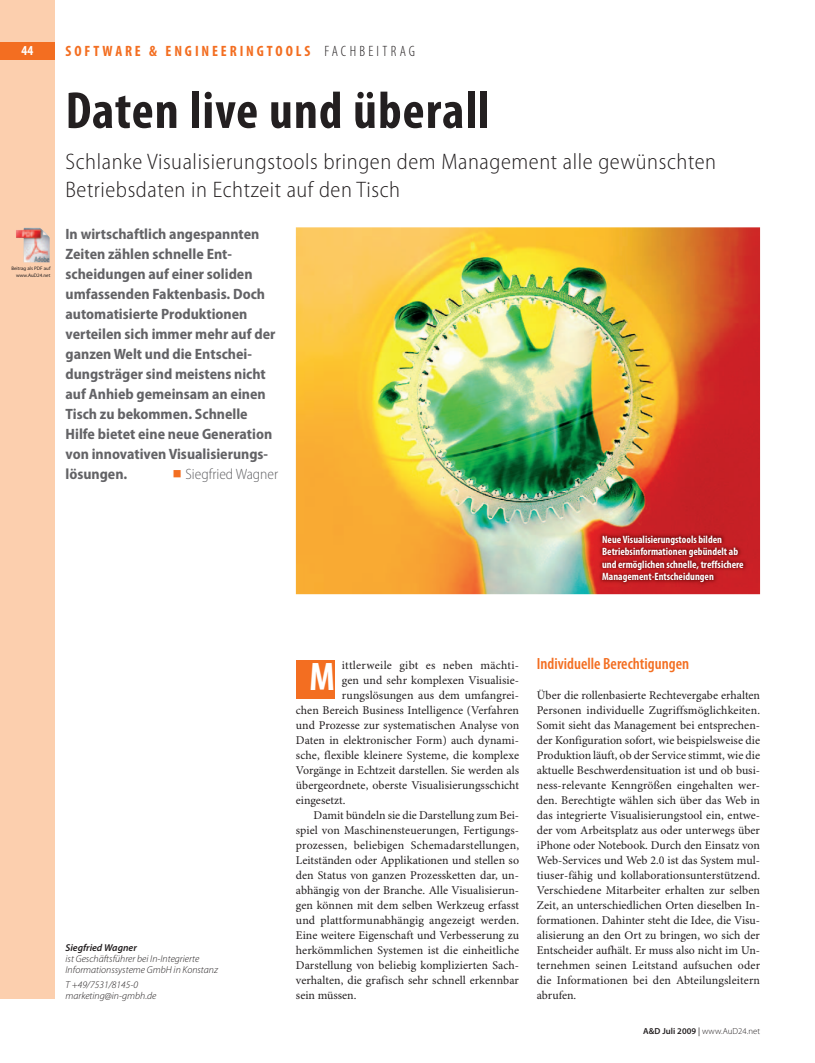
<style>
.page{position:relative;width:815px;height:1063px;background:#fff}
.page>*{position:absolute;margin:0;border:0;box-sizing:border-box;transform-origin:0 0}
.t1{font:700 condensed 52.5px "Myriad Pro";letter-spacing:.02em;color:#231f20}
.t2{font:700 condensed 40px "Myriad Pro";color:#fff}
.t3{font:300 semi-condensed 22.5px/27.5px "Myriad Pro";letter-spacing:.025em;color:#231f20}
.t4{font:600 condensed 16.25px "Myriad Pro";color:#f36e21}
.t5{font:700 semi-condensed 15px/20px "Myriad Pro";color:#636366}
.t6{font:700 condensed 15px "Myriad Pro";letter-spacing:.195em;color:#f36e21}
.t7{font:300 semi-condensed 15px "Myriad Pro";color:#636366}
.t8{font:700 condensed 13.75px "Myriad Pro";color:#fff}
.t9{font:11.88px/15px "Minion Pro";letter-spacing:.005em;color:#231f20;text-align:justify}
.t10{font:700 condensed 10.62px/12.5px "Myriad Pro";color:#fff}
.t11{font:italic 300 10px/11.2px "Myriad Pro";color:#231f20}
.t12{font:italic 600 10px "Myriad Pro";color:#231f20}
.t13{font:300 8.75px "Myriad Pro";letter-spacing:.005em;color:#231f20}
.t14{font:5px/6.9px "Myriad Pro";letter-spacing:.005em;color:#231f20;text-align:right}
.s1{font-weight:300;color:#231f20}
.s2{font-family:"Minion Pro";font-weight:400;font-stretch:normal;font-size:25px;color:#f36e21}
.s3{font-weight:600}
.s4{font-weight:400}
</style>
<div class="page">
<div style="left:0;top:0;width:55px;height:999px;background:#fccfae"></div>
<img style="left:296px;top:227px;width:464px;height:367px">
<div style="left:296px;top:660px;width:39px;height:39px;background:#f36e21"></div>
<img style="left:598px;top:531px;width:150px;height:55px">
<img style="left:16px;top:228px;width:34px;height:34px">
<div style="left:0;top:43px;width:55px;height:17px;background:#f36e21"></div>
<p class="t8" style="left:21px;top:45px;width:13px">44</p>
<p class="t14" style="left:11px;top:266px;width:41px">Beitrag als PDF auf www.AuD24.net</p>
<p class="t6" style="left:66px;top:46px;width:351px">SOFTWARE &amp; ENGINEERINGTOOLS <span class="s1">FACHBEITRAG</span></p>
<h1 class="t1" style="left:66px;top:90px;width:426px">Daten live und überall</h1>
<h3 class="t3" style="left:66px;top:149px;width:652px">Schlanke Visualisierungstools bringen dem Management alle gewünschten<br>Betriebsdaten in Echtzeit auf den Tisch</h3>
<p class="t5" style="left:66px;top:225px;width:211px">In wirtschaftlich angespannten<br>Zeiten zählen schnelle Ent&shy;scheidungen auf einer soliden umfassenden Faktenbasis. Doch automatisierte Produktionen verteilen sich immer mehr auf der ganzen Welt und die Entschei&shy;dungsträger sind meistens nicht auf Anhieb gemeinsam an einen<br>Tisch zu bekommen. Schnelle<br>Hilfe bietet eine neue Generation von innovativen Visualisierungs&shy;lösungen.</p>
<p class="t7" style="left:172px;top:468px;width:107px"><span class="s2">■</span> Siegfried Wagner</p>
<p class="t10" style="left:602px;top:533px;width:143px">Neue Visualisierungstools bilden Betriebsinformationen gebündelt ab und ermöglichen schnelle, treffsichere Management-Entscheidungen</p>
<p class="t12" style="left:66px;top:943px;width:73px">Siegfried Wagner</p>
<p class="t11" style="left:66px;top:954px;width:154px">ist Geschäftsführer bei In-Integrierte<br>Informationssysteme GmbH in Konstanz</p>
<p class="t11" style="left:66px;top:980px;width:92px">T +49/7531/8145-0 marketing@in-gmbh.de</p>
<p class="t9" style="left:342px;top:659px;width:179px">ittlerweile gibt es neben mächti-</p>
<p class="t9" style="left:342px;top:674px;width:179px">gen und sehr komplexen Visualisie-</p>
<p class="t9" style="left:342px;top:689px;width:179px">rungslösungen aus dem umfangrei-</p>
<p class="t9" style="left:296px;top:704px;width:225px">chen Bereich Business Intelligence (Verfahren</p>
<p class="t9" style="left:296px;top:719px;width:225px">und Prozesse zur systematischen Analyse von</p>
<p class="t9" style="left:296px;top:734px;width:225px">Daten in elektronischer Form) auch dynami-</p>
<p class="t9" style="left:296px;top:749px;width:225px">sche, flexible kleinere Systeme, die komplexe</p>
<p class="t9" style="left:296px;top:764px;width:225px">Vorgänge in Echtzeit darstellen. Sie werden als</p>
<p class="t9" style="left:296px;top:779px;width:225px">übergeordnete, oberste Visualisierungsschicht</p>
<p class="t9" style="left:296px;top:794px;width:51px">eingesetzt.</p>
<p class="t9" style="left:314px;top:809px;width:207px">Damit bündeln sie die Darstellung zum Bei-</p>
<p class="t9" style="left:296px;top:824px;width:225px">spiel von Maschinensteuerungen, Fertigungs-</p>
<p class="t9" style="left:296px;top:839px;width:225px">prozessen, beliebigen Schemadarstellungen,</p>
<p class="t9" style="left:296px;top:854px;width:225px">Leitständen oder Applikationen und stellen so</p>
<p class="t9" style="left:296px;top:869px;width:225px">den Status von ganzen Prozessketten dar, un-</p>
<p class="t9" style="left:296px;top:884px;width:225px">abhängig von der Branche. Alle Visualisierun-</p>
<p class="t9" style="left:296px;top:899px;width:225px">gen können mit dem selben Werkzeug erfasst</p>
<p class="t9" style="left:296px;top:914px;width:225px">und plattformunabhängig angezeigt werden.</p>
<p class="t9" style="left:296px;top:929px;width:225px">Eine weitere Eigenschaft und Verbesserung zu</p>
<p class="t9" style="left:296px;top:944px;width:225px">herkömmlichen Systemen ist die einheitliche</p>
<p class="t9" style="left:296px;top:959px;width:225px">Darstellung von beliebig komplizierten Sach-</p>
<p class="t9" style="left:296px;top:974px;width:225px">verhalten, die grafisch sehr schnell erkennbar</p>
<p class="t9" style="left:296px;top:989px;width:62px">sein müssen.</p>
<h2 class="t2" style="left:309px;top:662px;width:27px">M</h2>
<h3 class="t4" style="left:537px;top:658px;width:154px">Individuelle Berechtigungen</h3>
<p class="t9" style="left:537px;top:689px;width:225px">Über die rollenbasierte Rechtevergabe erhalten Personen individuelle Zugriffsmöglichkeiten.<br>Somit sieht das Management bei entsprechen&shy;der Konfiguration sofort, wie beispielsweise die Produktion läuft, ob der Service stimmt, wie die aktuelle Beschwerdensituation ist und ob busi&shy;ness-relevante Kenngrößen eingehalten wer&shy;den. Berechtigte wählen sich über das Web in das integrierte Visualisierungstool ein, entwe&shy;der vom Arbeitsplatz aus oder unterwegs über iPhone oder Notebook. Durch den Einsatz von Web-Services und Web 2.0 ist das System mul&shy;tiuser-fähig und kollaborationsunterstützend.<br>Verschiedene Mitarbeiter erhalten zur selben Zeit, an unterschiedlichen Orten dieselben In&shy;formationen. Dahinter steht die Idee, die Visu&shy;alisierung an den Ort zu bringen, wo sich der Entscheider aufhält. Er muss also nicht im Un&shy;ternehmen seinen Leitstand aufsuchen oder die Informationen bei den Abteilungsleitern abrufen.</p>
<p class="t13" style="left:643px;top:1028px;width:118px"><span class="s3">A&amp;D Juli 2009</span> <span class="s4">|</span> www.AuD24.net</p>
</div>
